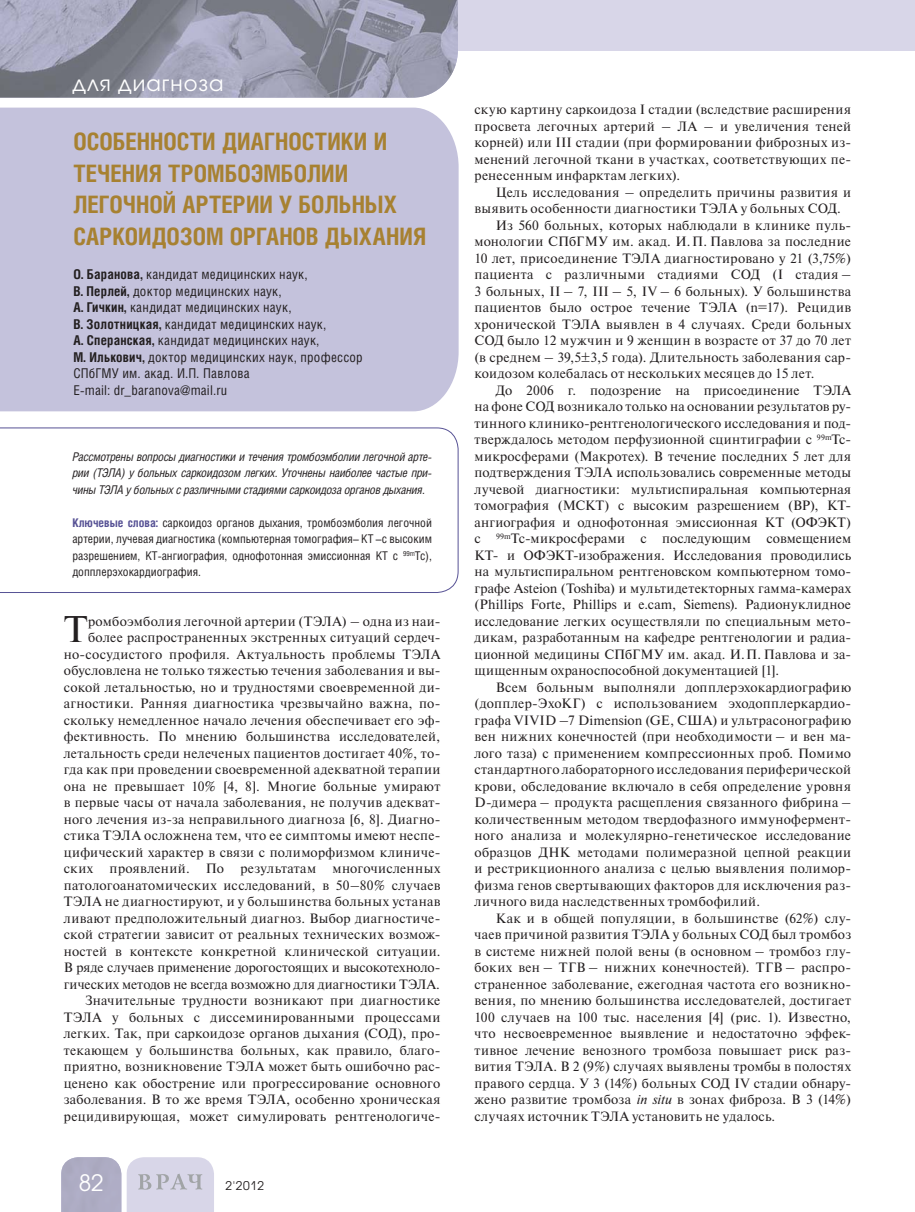
<style>
.page{position:relative;width:915px;height:1212px;background:#fff}
.page>*{position:absolute;margin:0;border:0;box-sizing:border-box;transform-origin:0 0}
.t1{font:37.05px "Newton C";color:#231f20}
.t2{font:700 24px/31.5px "Helios Cond";color:#a78131}
.t3{font:22.5px "Avant Garde Gothic C";color:#fff}
.t4{font:21px "Avant Garde Gothic C";letter-spacing:.05em;color:#fff}
.t5{font:13.5px/16.5px "Newton C";letter-spacing:.02em;color:#231f20;text-align:right}
.t6{font:13.5px/16.5px "Helios Cond";letter-spacing:.02em;color:#231f20}
.t7{font:12px/16.5px "Helios Cond";color:#231f20;text-align:justify}
.t8{font:italic 12px/16.5px "Helios Cond";letter-spacing:-.025em;color:#231f20;text-align:justify}
.t9{font:12px "Avant Garde Gothic C";color:#231f20}
.s1{font-weight:700}
.s2{font-weight:700;color:#575295}
.s3{font-style:italic}
</style>
<div class="page">
<div style="left:62px;top:1157px;width:59px;height:55px;background:#adacc3"></div>
<svg style="left:127px;top:1157px;width:87px;height:55px;background:#d4d3e3"></svg>
<div style="left:0;top:108px;width:458px;height:303px;background:#c4c2dc"></div>
<svg style="left:0;top:427px;width:458px;height:166px"></svg>
<div style="left:0;top:0;width:914px;height:50px;background:#d8d6e8"></div>
<svg style="left:0;top:0;width:412px;height:98px;background:#9395a6"></svg>
<img style="left:412px;top:0;width:45px;height:98px">
<h3 class="t4" style="left:72px;top:71px;width:152px">для диагноза</h3>
<h2 class="t2" style="left:73px;top:126px;width:354px">ОСОБЕННОСТИ ДИАГНОСТИКИ И<br>ТЕЧЕНИЯ ТРОМБОЭМБОЛИИ<br>ЛЕГОЧНОЙ АРТЕРИИ У БОЛЬНЫХ<br>САРКОИДОЗОМ ОРГАНОВ ДЫХАНИЯ</h2>
<p class="t6" style="left:73px;top:268px;width:291px"><span class="s1">О. Баранова,</span> кандидат медицинских наук,<br><span class="s1">В. Перлей,</span> доктор медицинских наук,<br><span class="s1">А. Гичкин,</span> кандидат медицинских наук,<br><span class="s1">В. Золотницкая,</span> кандидат медицинских наук,<br><span class="s1">А. Сперанская,</span> кандидат медицинских наук,<br><span class="s1">М. Илькович,</span> доктор медицинских наук, профессор СПбГМУ им. акад. И.П. Павлова<br>E-mail: dr_baranova@mail.ru</p>
<p class="t8" style="left:72px;top:450px;width:361px">Рассмотрены вопросы диагностики и течения тромбоэмболии легочной арте&shy;рии (ТЭЛА) у больных саркоидозом легких. Уточнены наиболее частые при&shy;чины ТЭЛА у больных c различными стадиями саркоидоза органов дыхания.</p>
<p class="t7" style="left:72px;top:516px;width:361px"><span class="s2">Ключевые слова:</span> саркоидоз органов дыхания, тромбоэмболия легочной артерии, лучевая диагностика (компьютерная томография– КТ –с высоким разрешением, КТ-ангиография, однофотонная эмиссионная КТ с <sup>99m</sup>Тс), допплерэхокардиография.</p>
<p class="t5" style="left:64px;top:614px;width:378px">ромбоэмболия легочной артерии (ТЭЛА) – одна из наи&shy;более распространенных экстренных ситуаций сердеч&shy;но-сосудистого профиля. Актуальность проблемы ТЭЛА обусловлена не только тяжестью течения заболевания и вы&shy;сокой летальностью, но и трудностями своевременной ди&shy;агностики. Ранняя диагностика чрезвычайно важна, по&shy;скольку немедленное начало лечения обеспечивает его эф&shy;фективность. По мнению большинства исследователей, летальность среди нелеченых пациентов достигает 40%, то&shy;гда как при проведении своевременной адекватной терапии она не превышает 10% [4, 8]. Многие больные умирают в первые часы от начала заболевания, не получив адекват&shy;ного лечения из-за неправильного диагноза [6, 8]. Диагно&shy;стика ТЭЛА осложнена тем, что ее симптомы имеют неспе&shy;ци фический характер в связи с полиморфизмом клиниче&shy;ских проявлений. По результатам многочисленных патологоанатомических исследований, в 50–80% случаев ТЭЛА не диагностируют, и у большинства больных устанав ливают предположительный диагноз. Выбор диагностиче&shy;ской стратегии зависит от реальных технических возмож&shy;ностей в контексте конкретной клинической ситуации.<br>В ряде случаев применение дорогостоящих и высокотехноло&shy;гических методов не всегда возможно для диагностики ТЭЛА.<br>Значительные трудности возникают при диагностике ТЭЛА у больных с диссеминированными процессами легких. Так, при саркоидозе органов дыхания (СОД), про&shy;текающем у большинства больных, как правило, благо&shy;приятно, возникновение ТЭЛА может быть ошибочно рас&shy;ценено как обострение или прогрессирование основного заболевания. В то же время ТЭЛА, особенно хроническая рецидивирующая, может симулировать рентгенологиче-</p>
<h1 class="t1" style="left:64px;top:616px;width:26px">Т</h1>
<h3 class="t3" style="left:79px;top:1169px;width:26px">82</h3>
<p class="t9" style="left:225px;top:1178px;width:40px">2'2012</p>
<p class="t5" style="left:474px;top:103px;width:378px;text-align:justify">скую картину саркоидоза I стадии (вследствие расширения просвета легочных артерий – ЛА – и увеличения теней корней) или III стадии (при формировании фиброзных из&shy;менений легочной ткани в участках, соответствующих пе&shy;ренесенным инфарктам легких).</p>
<p class="t5" style="left:495px;top:185px;width:357px">Цель исследования – определить причины развития и</p>
<p class="t5" style="left:474px;top:202px;width:368px">выявить особенности диагностики ТЭЛА у больных СОД.</p>
<p class="t5" style="left:495px;top:218px;width:357px">Из 560 больных, которых наблюдали в клинике пуль-</p>
<p class="t5" style="left:474px;top:235px;width:378px">монологии СПбГМУ им. акад. И. П. Павлова за последние</p>
<p class="t5" style="left:474px;top:251px;width:378px">10 лет, присоединение ТЭЛА диагностировано у 21 (3,75%)</p>
<p class="t5" style="left:474px;top:268px;width:378px">пациента с различными стадиями СОД (I стадия –</p>
<p class="t5" style="left:474px;top:284px;width:378px">3 больных, II – 7, III – 5, IV – 6 больных). У большинства</p>
<p class="t5" style="left:474px;top:301px;width:378px">пациентов было острое течение ТЭЛА (n=17). Рецидив</p>
<p class="t5" style="left:474px;top:317px;width:378px">хронической ТЭЛА выявлен в 4 случаях. Среди больных</p>
<p class="t5" style="left:474px;top:334px;width:378px">СОД было 12 мужчин и 9 женщин в возрасте от 37 до 70 лет</p>
<p class="t5" style="left:474px;top:350px;width:378px">(в среднем – 39,5±3,5 года). Длительность заболевания сар-</p>
<p class="t5" style="left:474px;top:367px;width:341px">коидозом колебалась от нескольких месяцев до 15 лет.</p>
<p class="t5" style="left:495px;top:383px;width:357px">До 2006 г. подозрение на присоединение ТЭЛА</p>
<p class="t5" style="left:474px;top:400px;width:378px">на фоне СОД возникало только на основании результатов ру-</p>
<p class="t5" style="left:474px;top:416px;width:378px">тинного клинико-рентгенологического исследования и под-</p>
<p class="t5" style="left:474px;top:433px;width:378px">тверждалось методом перфузионной сцинтиграфии с <sup>99m</sup>Tc-</p>
<p class="t5" style="left:474px;top:449px;width:378px">микросферами (Макротех). В течение последних 5 лет для</p>
<p class="t5" style="left:474px;top:466px;width:378px">подтверждения ТЭЛА использовались современные методы</p>
<p class="t5" style="left:474px;top:482px;width:378px">лучевой диагностики: мультиспиральная компьютерная</p>
<p class="t5" style="left:474px;top:499px;width:378px">томография (МСКТ) с высоким разрешением (ВР), КТ-</p>
<p class="t5" style="left:474px;top:515px;width:378px">ангиография и однофотонная эмиссионная КТ (ОФЭКТ)</p>
<p class="t5" style="left:474px;top:532px;width:378px">с <sup>99m</sup>Тс-микросферами с последующим совмещением</p>
<p class="t5" style="left:474px;top:548px;width:378px">КТ- и ОФЭКТ-изображения. Исследования проводились</p>
<p class="t5" style="left:474px;top:565px;width:378px">на мультиспиральном рентгеновском компьютерном томо-</p>
<p class="t5" style="left:474px;top:581px;width:378px">графе Asteion (Toshiba) и мультидетекторных гамма-камерах</p>
<p class="t5" style="left:474px;top:598px;width:378px">(Phillips Forte, Phillips и e.саm, Siemens). Радионуклидное</p>
<p class="t5" style="left:474px;top:614px;width:378px">исследование легких осуществляли по специальным мето-</p>
<p class="t5" style="left:474px;top:631px;width:378px">дикам, разработанным на кафедре рентгенологии и радиа-</p>
<p class="t5" style="left:474px;top:647px;width:378px">ционной медицины СПбГМУ им. акад. И. П. Павлова и за-</p>
<p class="t5" style="left:474px;top:664px;width:306px">щищенным охраноспособной документацией [1].</p>
<p class="t5" style="left:495px;top:680px;width:357px">Всем больным выполняли допплерэхокардиографию</p>
<p class="t5" style="left:474px;top:697px;width:378px">(допплер-ЭхоКГ) с использованием эходопплеркардио-</p>
<p class="t5" style="left:474px;top:713px;width:378px">графа VIVID –7 Dimension (GE, США) и ультрасонографию</p>
<p class="t5" style="left:474px;top:730px;width:378px">вен нижних конечностей (при необходимости – и вен ма-</p>
<p class="t5" style="left:474px;top:746px;width:378px">лого таза) с применением компрессионных проб. Помимо</p>
<p class="t5" style="left:474px;top:763px;width:378px">стандартного лабораторного исследования периферической</p>
<p class="t5" style="left:474px;top:779px;width:378px">крови, обследование включало в себя определение уровня</p>
<p class="t5" style="left:474px;top:796px;width:378px">D-димера – продукта расщепления связанного фибрина –</p>
<p class="t5" style="left:474px;top:812px;width:378px">количественным методом твердофазного иммунофермент-</p>
<p class="t5" style="left:474px;top:829px;width:378px">ного анализа и молекулярно-генетическое исследование</p>
<p class="t5" style="left:474px;top:845px;width:378px">образцов ДНК методами полимеразной цепной реакции</p>
<p class="t5" style="left:474px;top:862px;width:378px">и рестрикционного анализа с целью выявления полимор-</p>
<p class="t5" style="left:474px;top:878px;width:378px">физма генов свертывающих факторов для исключения раз-</p>
<p class="t5" style="left:474px;top:895px;width:287px">личного вида наследственных тромбофилий.</p>
<p class="t5" style="left:495px;top:911px;width:357px">Как и в общей популяции, в большинстве (62%) слу-</p>
<p class="t5" style="left:474px;top:928px;width:378px">чаев причиной развития ТЭЛА у больных СОД был тромбоз</p>
<p class="t5" style="left:474px;top:944px;width:378px">в системе нижней полой вены (в основном – тромбоз глу-</p>
<p class="t5" style="left:474px;top:961px;width:378px">боких вен – ТГВ – нижних конечностей). ТГВ – распро-</p>
<p class="t5" style="left:474px;top:977px;width:378px">страненное заболевание, ежегодная частота его возникно-</p>
<p class="t5" style="left:474px;top:994px;width:378px">вения, по мнению большинства исследователей, достигает</p>
<p class="t5" style="left:474px;top:1010px;width:378px">100 случаев на 100 тыс. населения [4] (рис. 1). Известно,</p>
<p class="t5" style="left:474px;top:1027px;width:378px">что несвоевременное выявление и недостаточно эффек-</p>
<p class="t5" style="left:474px;top:1043px;width:378px">тивное лечение венозного тромбоза повышает риск раз-</p>
<p class="t5" style="left:474px;top:1060px;width:378px">вития ТЭЛА. В 2 (9%) случаях выявлены тромбы в полостях</p>
<p class="t5" style="left:474px;top:1076px;width:378px">правого сердца. У 3 (14%) больных СОД IV стадии обнару-</p>
<p class="t5" style="left:474px;top:1093px;width:378px">жено развитие тромбоза <span class="s3">in situ</span> в зонах фиброза. В 3 (14%)</p>
<p class="t5" style="left:474px;top:1109px;width:302px">случаях источник ТЭЛА установить не удалось.</p>
</div>
